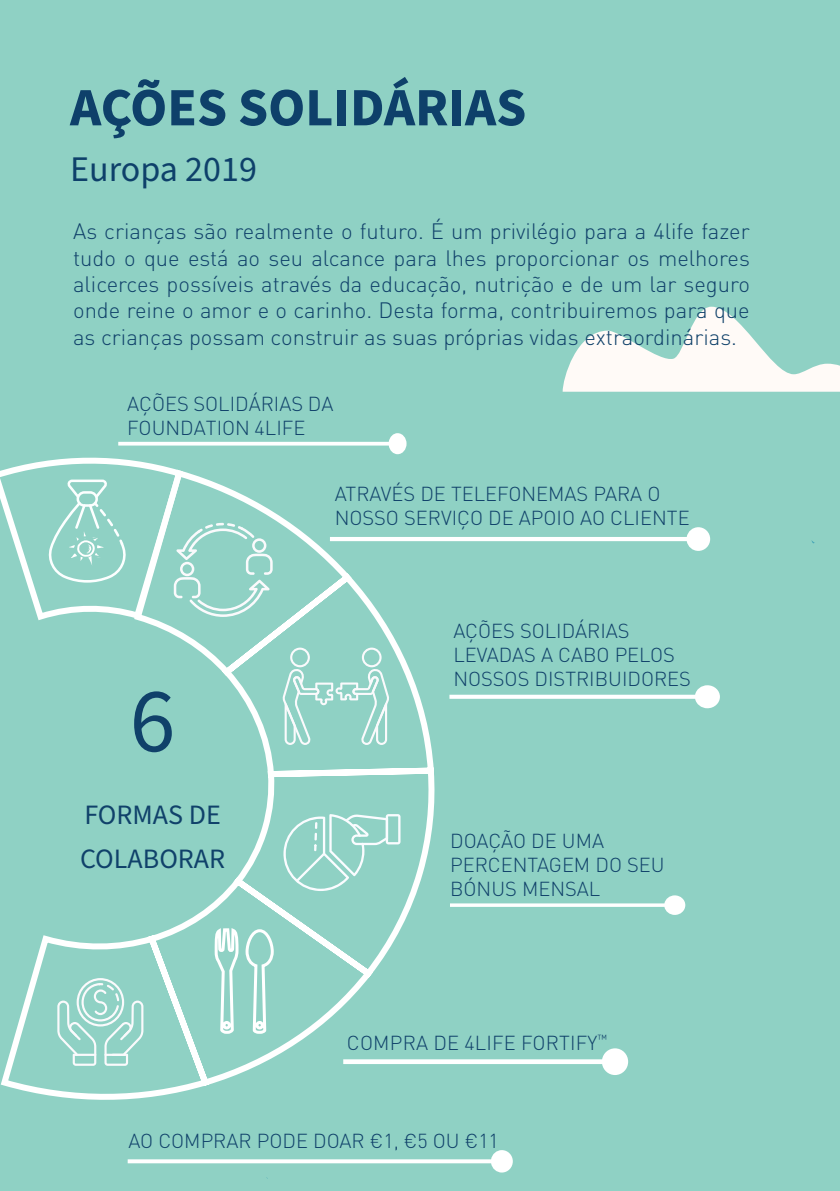
<style>
.page{position:relative;width:840px;height:1191px;background:#fff}
.page>*{position:absolute;margin:0;border:0;box-sizing:border-box;transform-origin:0 0}
.Cuerpo_United{font:92px "Source Sans Pro";color:#10416a}
.t1{font:700 54px "Source Sans Pro";color:#0e406a}
.t2{font:36px "Source Sans Pro";color:#0e406a}
.Cuerpo_United-2{font:28px/44px "Source Sans Pro";color:#10416a}
.Cuerpo_United-3{font:300 22px/26.4px "DIN Pro";color:#10416a;text-align:justify}
.Cuerpo_United-4{font:300 20px/24px "DIN Pro";color:#10416a}
</style>
<div class="page">
<div style="left:0;top:0;width:839px;height:1191px;background:#8fd1c4"></div>
<svg style="left:449px;top:685px;width:270px;height:23px"></svg>
<svg style="left:450px;top:895px;width:235px;height:20px"></svg>
<svg style="left:128px;top:1150px;width:384px;height:28px"></svg>
<svg style="left:437px;top:1048px;width:190px;height:27px"></svg>
<svg style="left:562px;top:307px;width:277px;height:85px"></svg>
<svg style="left:0;top:624px;width:437px;height:476px"></svg>
<svg style="left:283px;top:814px;width:117px;height:77px"></svg>
<svg style="left:282px;top:647px;width:107px;height:98px"></svg>
<svg style="left:57px;top:978px;width:86px;height:87px"></svg>
<svg style="left:0;top:433px;width:709px;height:191px"></svg>
<svg style="left:213px;top:925px;width:62px;height:110px"></svg>
<p class="t1" style="left:70px;top:71px;width:457px">AÇÕES SOLIDÁRIAS</p>
<p class="t2" style="left:70px;top:145px;width:188px">Europa 2019</p>
<p class="Cuerpo_United-3" style="left:73px;top:217px;width:678px">As crianças são realmente o futuro. É um privilégio para a 4life fazer tudo o que está ao seu alcance para lhes proporcionar os melhores alicerces possíveis através da educação, nutrição e de um lar seguro onde reine o amor e o carinho. Desta forma, contribuiremos para que as crianças possam construir as suas próprias vidas extraordinárias.</p>
<p class="Cuerpo_United-4" style="left:127px;top:391px;width:208px">AÇÕES SOLIDÁRIAS DA<br>FOUNDATION 4LIFE</p>
<p class="Cuerpo_United-4" style="left:334px;top:481px;width:356px">ATRAVÉS DE TELEFONEMAS PARA O<br>NOSSO SERVIÇO DE APOIO AO CLIENTE</p>
<p class="Cuerpo_United" style="left:130px;top:659px;width:47px">6</p>
<p class="Cuerpo_United-2" style="left:80px;top:793px;width:146px">FORMAS DE<br>COLABORAR</p>
<p class="Cuerpo_United-4" style="left:453px;top:617px;width:239px">AÇÕES SOLIDÁRIAS<br>LEVADAS A CABO PELOS<br>NOSSOS DISTRIBUIDORES</p>
<p class="Cuerpo_United-4" style="left:450px;top:828px;width:216px">DOAÇÃO DE UMA<br>PERCENTAGEM DO SEU<br>BÓNUS MENSAL</p>
<p class="Cuerpo_United-4" style="left:347px;top:1029px;width:261px">COMPRA DE 4LIFE FORTIFY<sup>™</sup></p>
<p class="Cuerpo_United-4" style="left:128px;top:1128px;width:372px">AO COMPRAR PODE DOAR €1, €5 OU €11</p>
</div>
